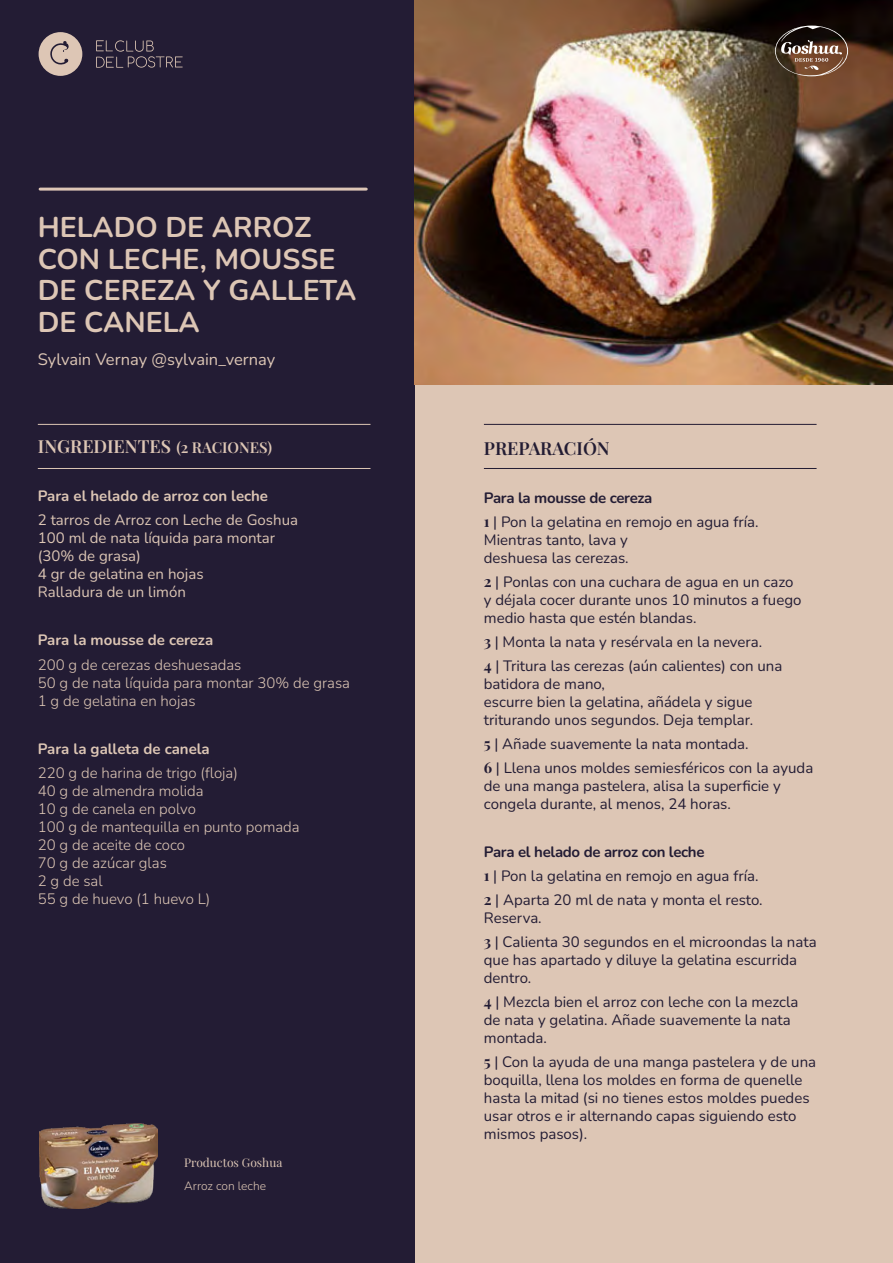
<style>
.page{position:relative;width:893px;height:1263px;background:#fff}
.page>*{position:absolute;margin:0;border:0;box-sizing:border-box;transform-origin:0 0}
.t1{font:700 28.5px/31.5px "Nunito";color:#ddc6b5}
.t2{font:600 18px "Playfair Display";color:#ddc6b5}
.t3{font:600 18px "Playfair Display";letter-spacing:-.005em;color:#231c33}
.t4{font:16.5px "Nunito";color:#ddc6b5}
.t5{font:15px/18px "Nunito";color:#231c34}
.t6{font:300 15px/18px "Nunito";color:#ddc6b5}
.t7{font:15px/18px "Nunito";color:#ddc6b5}
.t8{font:700 15px "Nunito";color:#ddc6b5}
.t9{font:12px "Playfair Display";color:#ddc6b5}
.t10{font:300 12px "Nunito";color:#ddc6b5}
.s1{font-size:15px}
.s2{font-weight:700}
.s3{font-family:"Playfair Display";font-weight:700}
</style>
<div class="page">
<div style="left:407px;top:0;width:486px;height:1263px;background:#ddc6b5"></div>
<div style="left:0;top:0;width:415px;height:1263px;background:#231c34"></div>
<svg style="left:39px;top:32px;width:43px;height:44px"></svg>
<svg style="left:96px;top:40px;width:87px;height:28px"></svg>
<hr style="left:40px;top:188px;width:326px;height:3px;background:#ddc6b6">
<hr style="left:38px;top:468px;width:332px;height:1px;background:#ddc6b5">
<hr style="left:38px;top:424px;width:332px;height:1px;background:#ddc6b5">
<hr style="left:484px;top:468px;width:333px;height:1px;background:#231c33">
<hr style="left:484px;top:424px;width:333px;height:1px;background:#231c33">
<img style="left:415px;top:0;width:478px;height:384px">
<svg style="left:775px;top:26px;width:73px;height:50px;background:#604a3c"></svg>
<img style="left:40px;top:1124px;width:117px;height:85px">
<h1 class="t1" style="left:38px;top:211px;width:320px">HELADO DE ARROZ<br>CON LECHE, MOUSSE<br>DE CEREZA Y GALLETA<br>DE CANELA</h1>
<p class="t4" style="left:38px;top:348px;width:239px">Sylvain Vernay @sylvain_vernay</p>
<p class="t2" style="left:38px;top:432px;width:236px">INGREDIENTES <span class="s1">(2 RACIONES)</span></p>
<p class="t8" style="left:38px;top:486px;width:232px">Para el helado de arroz con leche</p>
<p class="t7" style="left:38px;top:511px;width:262px">2 tarros de Arroz con Leche de Goshua<br>100 ml de nata líquida para montar (30% de grasa)<br>4 gr de gelatina en hojas<br>Ralladura de un limón</p>
<p class="t8" style="left:38px;top:630px;width:177px">Para la mousse de cereza</p>
<p class="t6" style="left:38px;top:655px;width:314px">200 g de cerezas deshuesadas<br>50 g de nata líquida para montar 30% de grasa<br>1 g de gelatina en hojas</p>
<p class="t8" style="left:38px;top:738px;width:173px">Para la galleta de canela</p>
<p class="t6" style="left:38px;top:763px;width:263px">220 g de harina de trigo (floja)<br>40 g de almendra molida<br>10 g de canela en polvo<br>100 g de mantequilla en punto pomada<br>20 g de aceite de coco<br>70 g de azúcar glas<br>2 g de sal<br>55 g de huevo (1 huevo L)</p>
<p class="t9" style="left:184px;top:1153px;width:100px">Productos Goshua</p>
<p class="t10" style="left:184px;top:1177px;width:83px">Arroz con leche</p>
<p class="t3" style="left:484px;top:434px;width:127px">PREPARACIÓN</p>
<p class="t5" style="left:484px;top:485px;width:276px;line-height:24px"><span class="s2">Para la mousse de cereza<br></span><span class="s3">1</span> | Pon la gelatina en remojo en agua fría.</p>
<p class="t5" style="left:484px;top:530px;width:146px">Mientras tanto, lava y deshuesa las cerezas.</p>
<p class="t5" style="left:484px;top:572px;width:319px"><span class="s3">2</span> | Ponlas con una cuchara de agua en un cazo y déjala cocer durante unos 10 minutos a fuego medio hasta que estén blandas.</p>
<p class="t5" style="left:484px;top:629px;width:300px;line-height:24px"><span class="s3">3</span> | Monta la nata y resérvala en la nevera.<br><span class="s3">4</span> | Tritura las cerezas (aún calientes) con una</p>
<p class="t5" style="left:484px;top:674px;width:271px">batidora de mano,<br>escurre bien la gelatina, añádela y sigue triturando unos segundos. Deja templar.</p>
<p class="t5" style="left:484px;top:731px;width:331px;line-height:24px"><span class="s3">5</span> | Añade suavemente la nata montada.<br><span class="s3">6</span> | Llena unos moldes semiesféricos con la ayuda</p>
<p class="t5" style="left:484px;top:776px;width:298px">de una manga pastelera, alisa la superficie y congela durante, al menos, 24 horas.</p>
<p class="t5" style="left:484px;top:839px;width:280px;line-height:24px"><span class="s2">Para el helado de arroz con leche<br></span><span class="s3">1</span> | Pon la gelatina en remojo en agua fría.<br><span class="s3">2</span> | Aparta 20 ml de nata y monta el resto.</p>
<p class="t5" style="left:484px;top:905px;width:334px;line-height:24px">Reserva.<br><span class="s3">3</span> | Calienta 30 segundos en el microondas la nata</p>
<p class="t5" style="left:484px;top:950px;width:315px">que has apartado y diluye la gelatina escurrida dentro.</p>
<p class="t5" style="left:484px;top:992px;width:316px"><span class="s3">4</span> | Mezcla bien el arroz con leche con la mezcla de nata y gelatina. Añade suavemente la nata montada.</p>
<p class="t5" style="left:484px;top:1052px;width:334px"><span class="s3">5</span> | Con la ayuda de una manga pastelera y de una boquilla, llena los moldes en forma de quenelle hasta la mitad (si no tienes estos moldes puedes usar otros e ir alternando capas siguiendo esto mismos pasos).</p>
</div>
